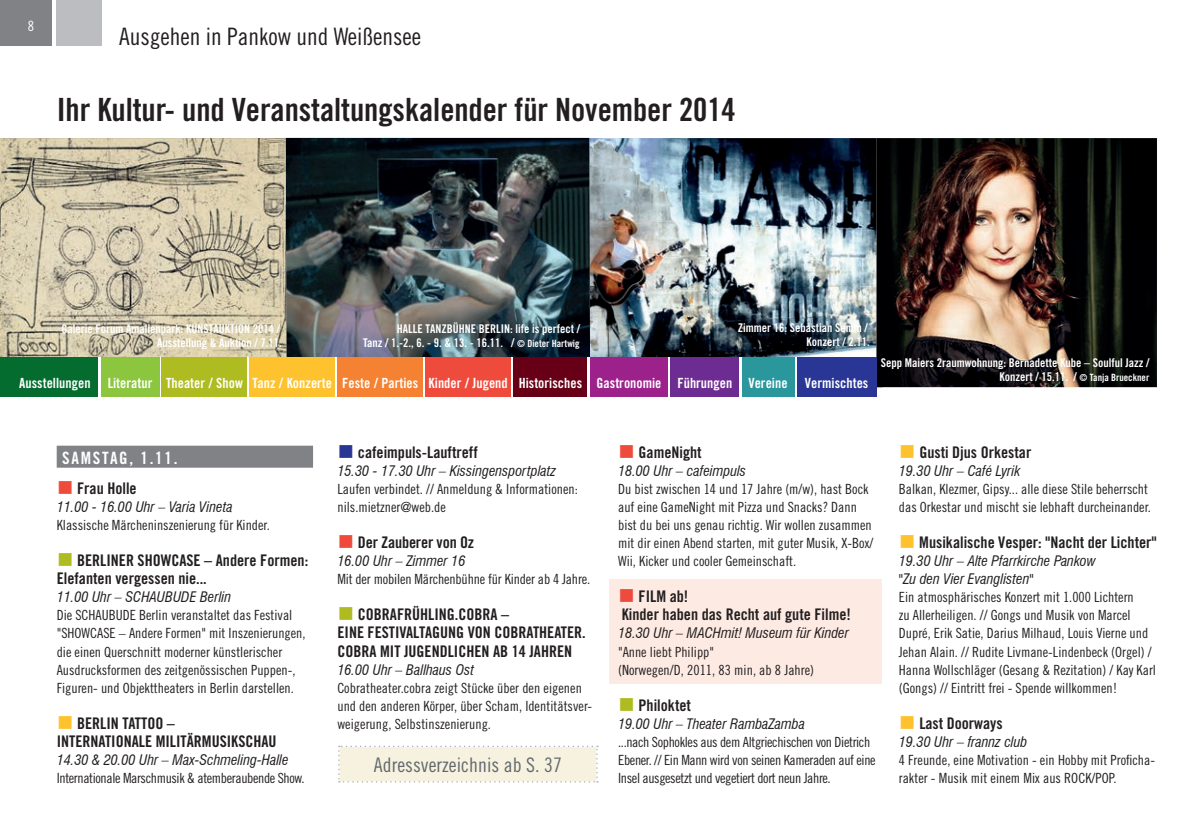
<style>
.page{position:relative;width:1191px;height:840px;background:#fff}
.page>*{position:absolute;margin:0;border:0;box-sizing:border-box;transform-origin:0 0}
.t1{font:32px "Trade Gothic Bold Cond Twenty";color:#231f20}
.t2{font:24px "Trade Gothic Cond Eighteen";color:#231f20}
.t3{font:20px "Trade Gothic Cond Eighteen";letter-spacing:.005em;color:#61696d}
.t4{font:17px "Trade Gothic Bold Cond Twenty";letter-spacing:.1em;color:#fff}
.t5{font:16px/18px "Trade Gothic Bold Cond Twenty";color:#231f20}
.t6{font:italic condensed 14.2px/18px "Swiss 721 BT";color:#231f20}
.t7{font:14.2px "Trade Gothic Cond Eighteen";color:#fff}
.t8{font:14px/18px "Trade Gothic Cond Eighteen";color:#231f20}
.t9{font:14px/18px "Trade Gothic Cond Eighteen";letter-spacing:-.025em;color:#231f20}
.t10{font:14px "Trade Gothic Bold Cond Twenty";letter-spacing:.005em;color:#fff}
.t11{font:12px/14px "Trade Gothic Bold Cond Twenty";color:#fff;text-align:right}
.s1{font-family:"Frutiger";font-weight:700;font-stretch:condensed;font-size:10px}
.s2{font-size:10px}
</style>
<div class="page">
<img style="left:590px;top:138px;width:286px;height:219px">
<div style="left:57px;top:0;width:45px;height:45px;background:#bcbdc0"></div>
<div style="left:0;top:0;width:51px;height:45px;background:#808285"></div>
<img style="left:286px;top:138px;width:304px;height:219px">
<img style="left:876px;top:138px;width:281px;height:249px">
<img style="left:0;top:138px;width:286px;height:219px">
<div style="left:426px;top:357px;width:85px;height:39px;background:#ef4b3d"></div>
<div style="left:338px;top:357px;width:85px;height:39px;background:#f48232"></div>
<div style="left:162px;top:357px;width:85px;height:39px;background:#aebc21"></div>
<div style="left:101px;top:357px;width:58px;height:39px;background:#8bc63e"></div>
<div style="left:513px;top:357px;width:74px;height:39px;background:#670017"></div>
<div style="left:590px;top:357px;width:78px;height:39px;background:#9c218a"></div>
<div style="left:12px;top:357px;width:86px;height:39px;background:#046c2f"></div>
<div style="left:671px;top:357px;width:68px;height:39px;background:#6c2c91"></div>
<div style="left:250px;top:357px;width:85px;height:39px;background:#fec22e"></div>
<div style="left:741px;top:357px;width:53px;height:39px;background:#2a979d"></div>
<div style="left:797px;top:357px;width:79px;height:39px;background:#293695"></div>
<div style="left:0;top:357px;width:14px;height:39px;background:#046c2f"></div>
<div style="left:609px;top:579px;width:273px;height:104px;background:#fdebe3"></div>
<div style="left:57px;top:445px;width:256px;height:22px;background:#808285"></div>
<svg style="left:338px;top:745px;width:260px;height:37px;background:#f5f1e0"></svg>
<p class="t7" style="left:28px;top:18px;width:8px">8</p>
<h2 class="t2" style="left:119px;top:23px;width:304px">Ausgehen in Pankow und Weißensee</h2>
<h1 class="t1" style="left:57px;top:90px;width:680px">Ihr Kultur- und Veranstaltungskalender für November 2014</h1>
<p class="t11" style="left:363px;top:322px;width:218px">HALLE TANZBÜHNE BERLIN: life is perfect /<br>Tanz / 1.-2., 6. - 9. &amp; 13. - 16.11. / <span class="s1">©</span> <span class="s2">Dieter Hartwig</span></p>
<p class="t11" style="left:738px;top:321px;width:133px">Zimmer 16: Sebastian Semm /<br>Konzert / 2.11.</p>
<p class="t11" style="left:62px;top:322px;width:222px">Galerie Forum Amalienpark: KUNSTAUKTION 2014 /<br>Ausstellung &amp; Auktion / 7.11.</p>
<p class="t10" style="left:19px;top:374px;width:850px">Ausstellungen Literatur Theater / Show Tanz / Konzerte Feste / Parties Kinder / Jugend Historisches Gastronomie Führungen Vereine Vermischtes</p>
<p class="t11" style="left:881px;top:355px;width:270px">Sepp Maiers 2raumwohnung: Bernadette Kube – Soulful Jazz /<br>Konzert / 15.11. / <span class="s1">©</span> <span class="s2">Tanja Brueckner</span></p>
<p class="t4" style="left:62px;top:447px;width:117px">SAMSTAG, 1.11.</p>
<p class="t5" style="left:77px;top:478px;width:61px">Frau Holle</p>
<p class="t6" style="left:57px;top:497px;width:177px">11.00 - 16.00 Uhr – Varia Vineta</p>
<p class="t8" style="left:57px;top:515px;width:215px">Klassische Märcheninszenierung für Kinder.</p>
<p class="t5" style="left:57px;top:551px;width:253px;text-indent:20px">BERLINER SHOWCASE – Andere Formen:<br>Elefanten vergessen nie...</p>
<p class="t6" style="left:57px;top:587px;width:176px">11.00 Uhr – SCHAUBUDE Berlin</p>
<p class="t8" style="left:57px;top:606px;width:250px">Die SCHAUBUDE Berlin veranstaltet das Festival "SHOWCASE – Andere Formen" mit Inszenierungen, die einen Querschnitt moderner künstlerischer Ausdrucksformen des zeitgenössischen Puppen-, Figuren- und Objekttheaters in Berlin darstellen.</p>
<p class="t5" style="left:57px;top:713px;width:221px;text-indent:20px">BERLIN TATTOO –<br>INTERNATIONALE MILITÄRMUSIKSCHAU</p>
<p class="t6" style="left:57px;top:750px;width:233px">14.30 &amp; 20.00 Uhr – Max-Schmeling-Halle</p>
<p class="t9" style="left:57px;top:768px;width:249px">Internationale Marschmusik &amp; atemberaubende Show.</p>
<p class="t5" style="left:358px;top:442px;width:121px">cafeimpuls-Lauftreff</p>
<p class="t6" style="left:337px;top:461px;width:220px">15.30 - 17.30 Uhr – Kissingensportplatz</p>
<p class="t8" style="left:337px;top:479px;width:242px">Laufen verbindet. // Anmeldung &amp; Informationen: nils.mietzner@web.de</p>
<p class="t5" style="left:358px;top:533px;width:118px">Der Zauberer von Oz</p>
<p class="t6" style="left:337px;top:551px;width:129px">16.00 Uhr – Zimmer 16</p>
<p class="t8" style="left:337px;top:569px;width:254px">Mit der mobilen Märchenbühne für Kinder ab 4 Jahre.</p>
<p class="t5" style="left:337px;top:605px;width:250px;text-indent:20px">COBRAFRÜHLING.COBRA –<br>EINE FESTIVALTAGUNG VON COBRATHEATER.<br>COBRA MIT JUGENDLICHEN AB 14 JAHREN</p>
<p class="t6" style="left:337px;top:660px;width:138px">16.00 Uhr – Ballhaus Ost</p>
<p class="t8" style="left:337px;top:678px;width:256px">Cobratheater.cobra zeigt Stücke über den eigenen und den anderen Körper, über Scham, Identitätsver&shy;weigerung, Selbstinszenierung.</p>
<h3 class="t3" style="left:374px;top:752px;width:190px">Adressverzeichnis ab S. 37</h3>
<p class="t5" style="left:638px;top:442px;width:65px">GameNight</p>
<p class="t6" style="left:618px;top:461px;width:129px">18.00 Uhr – cafeimpuls</p>
<p class="t8" style="left:618px;top:479px;width:257px">Du bist zwischen 14 und 17 Jahre (m/w), hast Bock auf eine GameNight mit Pizza und Snacks? Dann bist du bei uns genau richtig. Wir wollen zusammen mit dir einen Abend starten, mit guter Musik, X-Box/ Wii, Kicker und cooler Gemeinschaft.</p>
<p class="t5" style="left:621px;top:587px;width:231px;text-indent:17px">FILM ab!<br>Kinder haben das Recht auf gute Filme!</p>
<p class="t6" style="left:618px;top:624px;width:232px">18.30 Uhr – MACHmit! Museum für Kinder</p>
<p class="t8" style="left:618px;top:642px;width:197px">"Anne liebt Philipp"<br>(Norwegen/D, 2011, 83 min, ab 8 Jahre)</p>
<p class="t5" style="left:638px;top:695px;width:54px">Philoktet</p>
<p class="t6" style="left:618px;top:714px;width:188px">19.00 Uhr – Theater RambaZamba</p>
<p class="t9" style="left:618px;top:732px;width:259px">...nach Sophokles aus dem Altgriechischen von Dietrich<br>Ebener. // Ein Mann wird von seinen Kameraden auf eine<br>Insel ausgesetzt und vegetiert dort neun Jahre.</p>
<p class="t5" style="left:919px;top:442px;width:113px">Gusti Djus Orkestar</p>
<p class="t6" style="left:899px;top:461px;width:123px">19.30 Uhr – Café Lyrik</p>
<p class="t8" style="left:899px;top:479px;width:253px">Balkan, Klezmer, Gipsy... alle diese Stile beherrscht das Orkestar und mischt sie lebhaft durcheinander.</p>
<p class="t5" style="left:919px;top:533px;width:239px">Musikalische Vesper: "Nacht der Lichter"</p>
<p class="t6" style="left:899px;top:551px;width:198px">19.30 Uhr – Alte Pfarrkirche Pankow "Zu den Vier Evanglisten"</p>
<p class="t8" style="left:899px;top:587px;width:259px">Ein atmosphärisches Konzert mit 1.000 Lichtern<br>zu Allerheiligen. // Gongs und Musik von Marcel Dupré, Erik Satie, Darius Milhaud, Louis Vierne und Jehan Alain. // Rudite Livmane-Lindenbeck (Orgel) / Hanna Wollschläger (Gesang &amp; Rezitation) / Kay Karl (Gongs) // Eintritt frei - Spende willkommen!</p>
<p class="t5" style="left:919px;top:713px;width:85px">Last Doorways</p>
<p class="t6" style="left:899px;top:732px;width:130px">19.30 Uhr – frannz club</p>
<p class="t8" style="left:899px;top:750px;width:258px">4 Freunde, eine Motivation - ein Hobby mit Proficha&shy;rakter - Musik mit einem Mix aus ROCK/POP.</p>
</div>
